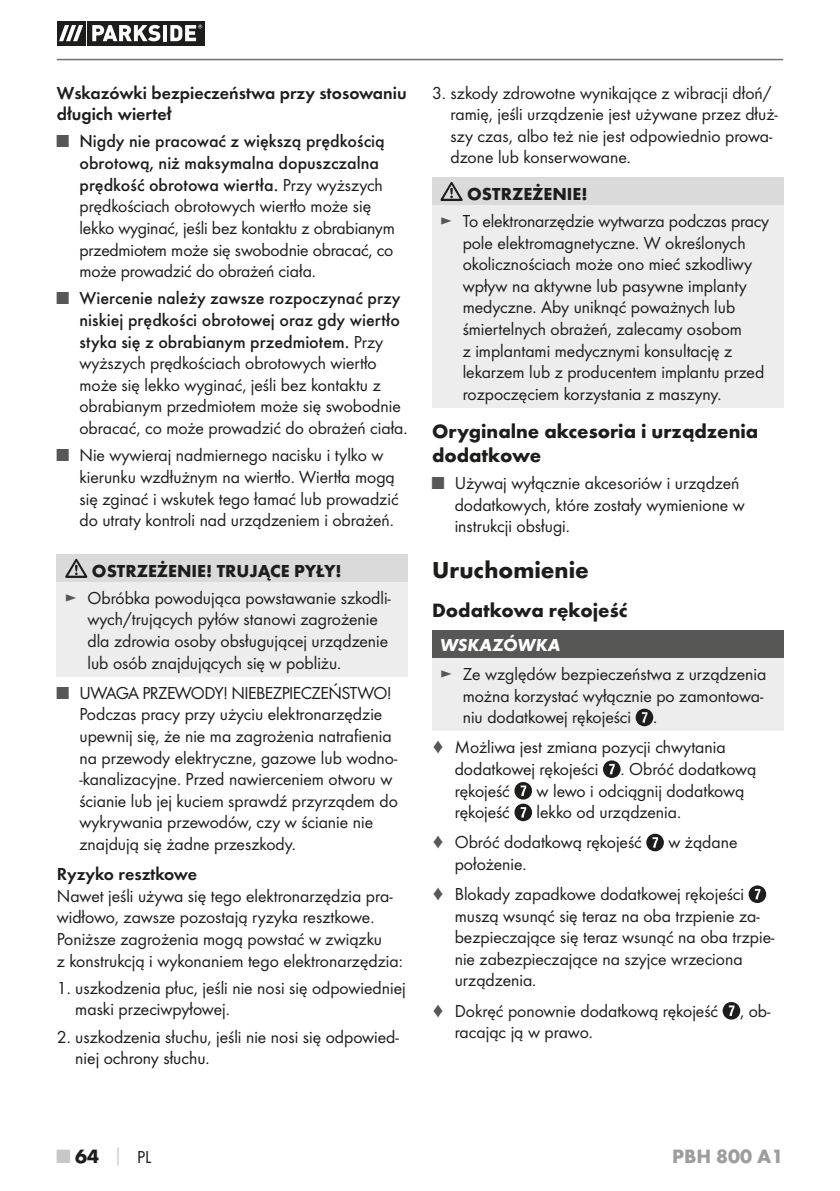
<style>
.page{position:relative;width:840px;height:1191px;background:#fff}
.page>*{position:absolute;margin:0;border:0;box-sizing:border-box;transform-origin:0 0}
.t1{font:700 24px "Futura";color:#1d1d1b}
.t2{font:700 20px/24px "Futura";color:#1d1d1b}
.t3{font:700 20px "Futura";color:#9d9d9d}
.t4{font:18px/21.6px "Futura Boo";color:#1d1d1b}
.t5{font:500 18px/21.6px "Futura";color:#1d1d1b}
.t6{font:18px/21.6px "Futura Dem";color:#1d1d1b}
.t7{font:700 18px "Futura";color:#1d1d1b}
.t8{font:italic 700 18px "Futura";color:#fff}
.s1{font-family:"Futura Boo";font-weight:400;color:#575756}
.s2{font-family:"Futura Boo";font-weight:400}
.s3{color:#575756}
.s4{color:#c7c7c6}
.s5{font-size:18px;color:#c7c7c6}
.s6{font-family:"Futura Boo";font-weight:400;font-size:18px}
</style>
<div class="page">
<hr style="left:57px;top:59px;width:725px;height:1px;background:#70706f">
<div style="left:57px;top:21px;width:28px;height:24px;background:#1d1d1b"></div>
<div style="left:87px;top:21px;width:117px;height:24px;background:#1d1d1b"></div>
<svg style="left:59px;top:25px;width:24px;height:16px"></svg>
<svg style="left:92px;top:25px;width:68px;height:16px"></svg>
<hr style="left:163px;top:25px;width:4px;height:16px;background:#fff">
<svg style="left:170px;top:25px;width:32px;height:16px"></svg>
<div style="left:57px;top:554px;width:351px;height:28px;background:#dadada"></div>
<div style="left:57px;top:582px;width:351px;height:94px;background:#ededed"></div>
<svg style="left:65px;top:559px;width:22px;height:19px"></svg>
<div style="left:432px;top:177px;width:350px;height:28px;background:#dadada"></div>
<div style="left:432px;top:205px;width:350px;height:203px;background:#ededed"></div>
<svg style="left:440px;top:182px;width:22px;height:19px"></svg>
<div style="left:432px;top:630px;width:350px;height:28px;background:#575756"></div>
<div style="left:432px;top:658px;width:350px;height:73px;background:#ededed"></div>
<svg style="left:635px;top:708px;width:18px;height:18px"></svg>
<svg style="left:603px;top:760px;width:17px;height:18px"></svg>
<svg style="left:514px;top:782px;width:17px;height:39px"></svg>
<svg style="left:646px;top:833px;width:17px;height:18px"></svg>
<svg style="left:748px;top:885px;width:17px;height:18px"></svg>
<svg style="left:722px;top:1002px;width:17px;height:17px"></svg>
<p class="t6" style="left:57px;top:83px;width:351px">Wskazówki bezpieczeństwa przy stosowaniu długich wierteł</p>
<p class="t5" style="left:79px;top:132px;width:306px;text-indent:-23px"><span class="s1">■</span> Nigdy nie pracować z większą prędkością obrotową, niż maksymalna dopuszczalna prędkość obrotowa wiertła. <span class="s2">Przy wyższych</span></p>
<p class="t4" style="left:79px;top:196px;width:317px">prędkościach obrotowych wiertło może się lekko wyginać, jeśli bez kontaktu z obrabianym przedmiotem może się swobodnie obracać, co może prowadzić do obrażeń ciała.</p>
<p class="t5" style="left:79px;top:288px;width:322px;text-align:justify;text-indent:-23px"><span class="s1">■</span> Wiercenie należy zawsze rozpoczynać przy niskiej prędkości obrotowej oraz gdy wiertło styka się z obrabianym przedmiotem. <span class="s2">Przy</span></p>
<p class="t4" style="left:79px;top:353px;width:329px">wyższych prędkościach obrotowych wiertło może się lekko wyginać, jeśli bez kontaktu z obrabianym przedmiotem może się swobodnie obracać, co może prowadzić do obrażeń ciała.</p>
<p class="t4" style="left:79px;top:445px;width:320px;text-indent:-23px"><span class="s3">■</span> Nie wywieraj nadmiernego nacisku i tylko w kierunku wzdłużnym na wiertło. Wiertła mogą się zginać i wskutek tego łamać lub prowadzić do utraty kontroli nad urządzeniem i obrażeń.</p>
<p class="t7" style="left:92px;top:563px;width:251px">OSTRZEŻENIE! TRUJĄCE PYŁY!</p>
<p class="t4" style="left:87px;top:588px;width:305px;text-indent:-23px"><span class="s3">►</span> Obróbka powodująca powstawanie szkodli&shy;wych/trujących pyłów stanowi zagrożenie dla zdrowia osoby obsługującej urządzenie lub osób znajdujących się w pobliżu.</p>
<p class="t4" style="left:79px;top:683px;width:320px;text-indent:-23px"><span class="s3">■</span> UWAGA PRZEWODY! NIEBEZPIECZEŃSTWO!<br>Podczas pracy przy użyciu elektronarzędzie upewnij się, że nie ma zagrożenia natrafienia na przewody elektryczne, gazowe lub wodno--kanalizacyjne. Przed nawierceniem otworu w ścianie lub jej kuciem sprawdź przyrządem do wykrywania przewodów, czy w ścianie nie znajdują się żadne przeszkody.</p>
<p class="t6" style="left:57px;top:864px;width:142px">Ryzyko resztkowe</p>
<p class="t4" style="left:57px;top:885px;width:347px">Nawet jeśli używa się tego elektronarzędzia pra&shy;widłowo, zawsze pozostają ryzyka resztkowe.<br>Poniższe zagrożenia mogą powstać w związku<br>z konstrukcją i wykonaniem tego elektronarzędzia:</p>
<p class="t4" style="left:75px;top:978px;width:332px;text-indent:-19px">1. uszkodzenia płuc, jeśli nie nosi się odpowiedniej maski przeciwpyłowej.</p>
<p class="t4" style="left:75px;top:1026px;width:325px;text-indent:-19px">2. uszkodzenia słuchu, jeśli nie nosi się odpowied&shy;niej ochrony słuchu.</p>
<p class="t4" style="left:450px;top:83px;width:328px;text-indent:-19px">3. szkody zdrowotne wynikające z wibracji dłoń/ ramię, jeśli urządzenie jest używane przez dłuż&shy;szy czas, albo też nie jest odpowiednio prowa&shy;dzone lub konserwowane.</p>
<p class="t7" style="left:467px;top:186px;width:122px">OSTRZEŻENIE!</p>
<p class="t4" style="left:462px;top:211px;width:308px;text-indent:-23px"><span class="s3">►</span> To elektronarzędzie wytwarza podczas pracy pole elektromagnetyczne. W określonych okolicznościach może ono mieć szkodliwy wpływ na aktywne lub pasywne implanty medyczne. Aby uniknąć poważnych lub śmiertelnych obrażeń, zalecamy osobom<br>z implantami medycznymi konsultację z lekarzem lub z producentem implantu przed rozpoczęciem korzystania z maszyny.</p>
<p class="t2" style="left:432px;top:420px;width:327px">Oryginalne akcesoria i urządzenia dodatkowe</p>
<p class="t4" style="left:454px;top:473px;width:291px;text-indent:-23px"><span class="s3">■</span> Używaj wyłącznie akcesoriów i urządzeń dodatkowych, które zostały wymienione w instrukcji obsługi.</p>
<h1 class="t1" style="left:432px;top:560px;width:158px">Uruchomienie</h1>
<p class="t2" style="left:432px;top:599px;width:197px">Dodatkowa rękojeść</p>
<p class="t8" style="left:440px;top:639px;width:122px">WSKAZÓWKA</p>
<p class="t4" style="left:462px;top:664px;width:305px;text-indent:-23px"><span class="s3">►</span> Ze względów bezpieczeństwa z urządzenia można korzystać wyłącznie po zamontowa&shy;niu dodatkowej rękojeści .</p>
<p class="t4" style="left:454px;top:737px;width:303px;text-indent:-23px"><span class="s3">♦</span> Możliwa jest zmiana pozycji chwytania dodatkowej rękojeści . Obróć dodatkową rękojeść</p>
<p class="t4" style="left:536px;top:780px;width:209px">w lewo i odciągnij dodatkową</p>
<p class="t4" style="left:432px;top:798px;width:250px;line-height:30px;text-indent:104px">lekko od urządzenia. <span class="s3">♦</span> Obróć dodatkową rękojeść</p>
<p class="t4" style="left:454px;top:802px;width:57px">rękojeść</p>
<p class="t4" style="left:668px;top:832px;width:71px">w żądane</p>
<p class="t4" style="left:432px;top:849px;width:313px;line-height:30px;text-indent:23px">położenie.<br><span class="s3">♦</span> Blokady zapadkowe dodatkowej rękojeści</p>
<p class="t4" style="left:454px;top:905px;width:321px">muszą wsunąć się teraz na oba trzpienie za&shy;bezpieczające się teraz wsunąć na oba trzpie&shy;nie zabezpieczające na szyjce wrzeciona urządzenia.</p>
<p class="t4" style="left:454px;top:1000px;width:317px;text-indent:-23px"><span class="s3">♦</span> Dokręć ponownie dodatkową rękojeść , ob&shy;racając ją w prawo.</p>
<p class="t2" style="left:57px;top:1145px;width:96px"><span class="s4">■</span> 64 <span class="s5">│</span> <span class="s6">PL</span></p>
<p class="t3" style="left:671px;top:1147px;width:113px">PBH 800 A1</p>
</div>
